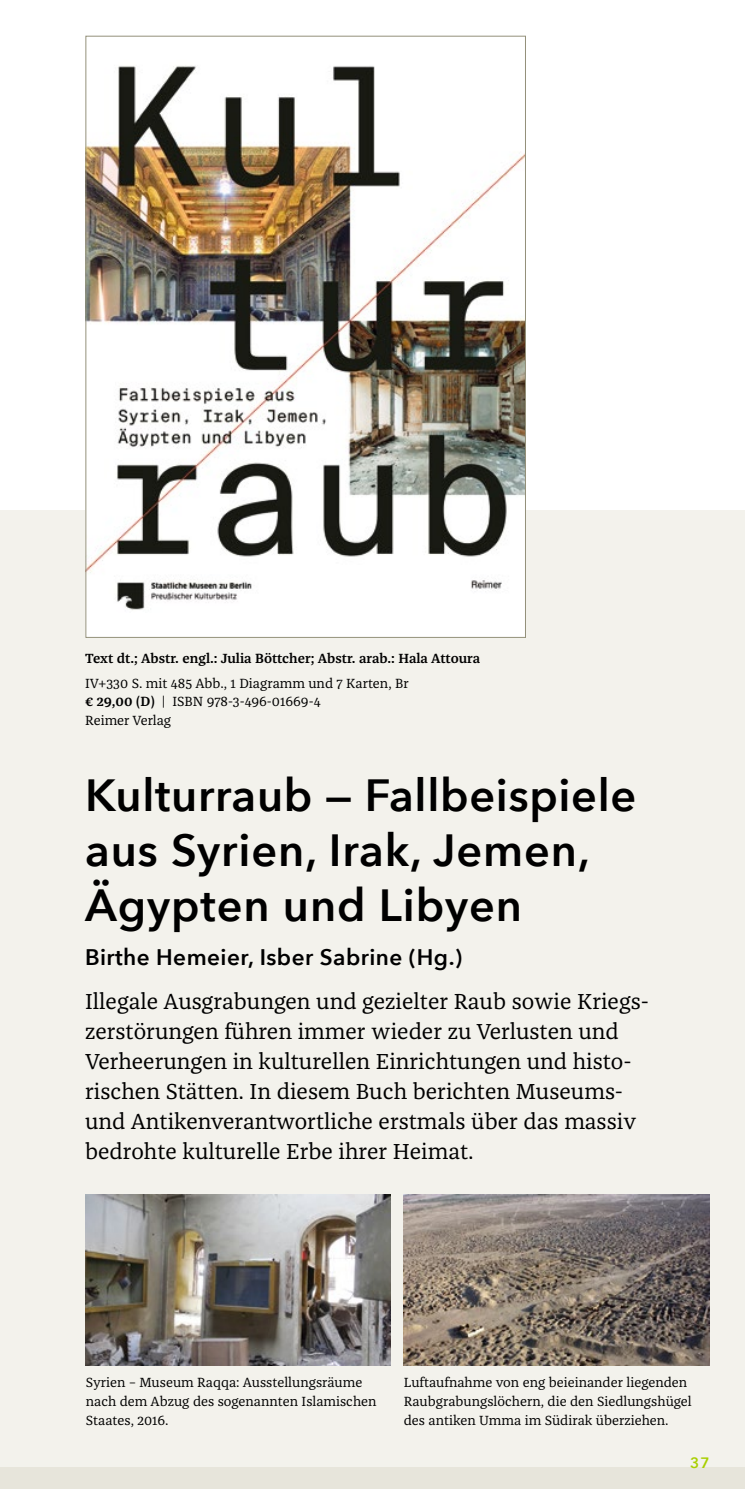
<style>
.page{position:relative;width:745px;height:1489px;background:#fff}
.page>*{position:absolute;margin:0;border:0;box-sizing:border-box;transform-origin:0 0}
.t1{font:600 45px/55px "Avenir Next";letter-spacing:.02em;color:#000}
.t2{font:22.5px/30px "Franziska Pro";color:#000}
.t3{font:600 22.5px "Avenir Next";letter-spacing:.02em;color:#000}
.t4{font:600 15px "Avenir Next";color:#a8cf00}
.t5{font:13.75px/18.8px "Franziska Pro";color:#000}
.t6{font:600 13.75px "Franziska Pro";color:#000}
.s1{font-weight:600}
</style>
<div class="page">
<div style="left:0;top:510px;width:744px;height:957px;background:#f3f2ec"></div>
<div style="left:0;top:1467px;width:744px;height:21px;background:#e7e5db"></div>
<img style="left:87px;top:65px;width:436px;height:570px">
<img style="left:403px;top:1194px;width:306px;height:171px">
<img style="left:86px;top:1194px;width:304px;height:171px">
<p class="t6" style="left:85px;top:649px;width:396px">Text dt.; Abstr. engl.: Julia Böttcher; Abstr. arab.: Hala Attoura</p>
<p class="t5" style="left:85px;top:673px;width:325px">IV+330 S. mit 485 Abb., 1 Diagramm und 7 Karten, Br <span class="s1">€ 29,00 (D)</span> | ISBN 978-3-496-01669-4<br>Reimer Verlag</p>
<h1 class="t1" style="left:85px;top:766px;width:552px">Kulturraub — Fallbeispiele aus Syrien, Irak, Jemen,<br>Ägypten und Libyen</h1>
<h2 class="t3" style="left:85px;top:937px;width:378px">Birthe Hemeier, Isber Sabrine (Hg.)</h2>
<p class="t2" style="left:85px;top:986px;width:562px">Illegale Ausgrabungen und gezielter Raub sowie Kriegs&shy;zerstörungen führen immer wieder zu Verlusten und Verheerungen in kulturellen Einrichtungen und histo&shy;rischen Stätten. In diesem Buch berichten Museums&shy;und Antikenverantwortliche erstmals über das massiv bedrohte kulturelle Erbe ihrer Heimat.</p>
<p class="t5" style="left:86px;top:1372px;width:292px">Syrien – Museum Raqqa: Ausstellungsräume nach dem Abzug des sogenannten Islamischen<br>Staates, 2016.</p>
<p class="t5" style="left:403px;top:1372px;width:289px">Luftaufnahme von eng beieinander liegenden<br>Raubgrabungslöchern, die den Siedlungshügel des antiken Umma im Südirak überziehen.</p>
<p class="t4" style="left:689px;top:1449px;width:21px">37</p>
</div>
